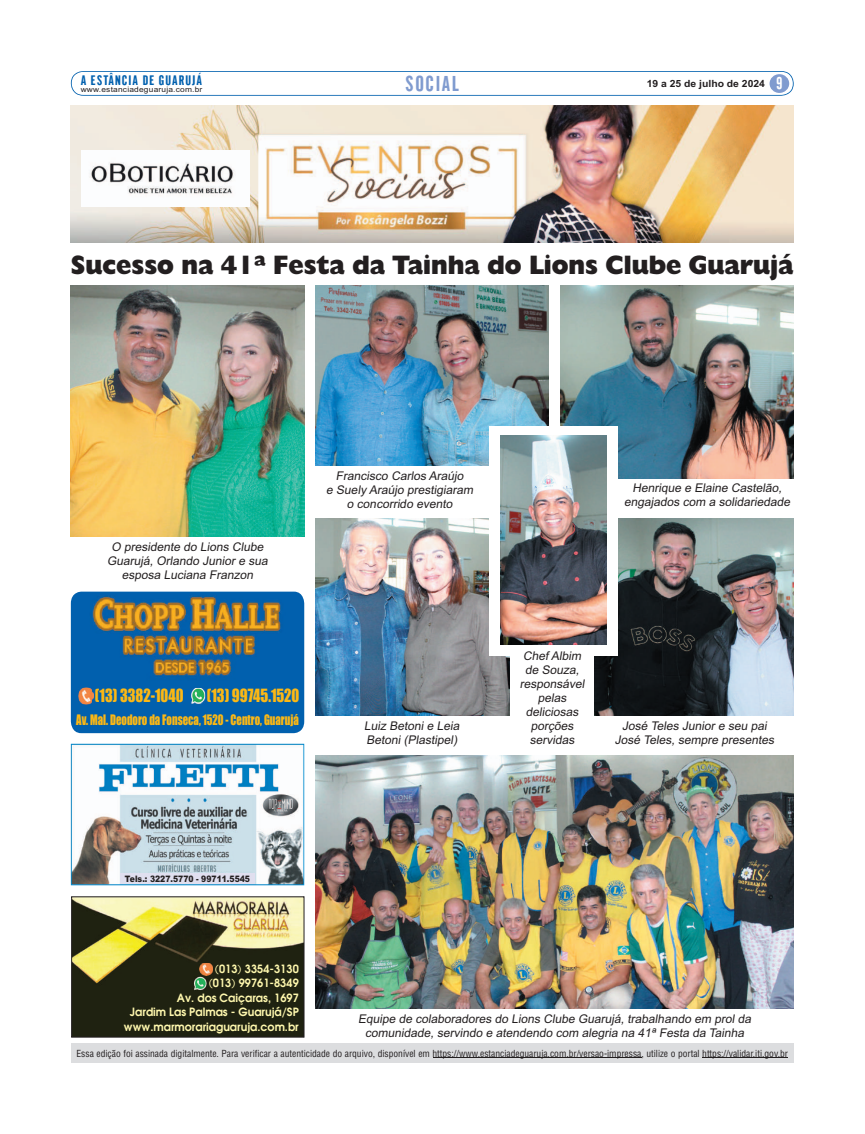
<style>
.page{position:relative;width:865px;height:1134px;background:#fff}
.page>*{position:absolute;margin:0;border:0;box-sizing:border-box;transform-origin:0 0}
.t1{font:800 26.8px "Humanist 521 BT";color:#231f20;scale:.96 1}
.t2{font:20.9px "Gothic CG No 1";letter-spacing:.075em;color:#809bcf;scale:1.05 1}
.t3{font:16.8px "Impact";color:#fcb814;scale:.87 1}
.t4{font:16.5px "Gothic CG No 1";color:#fff;scale:1.05 1}
.t5{font:13.4px "Impact";color:#fcb814;scale:.8 1}
.t6{font:13.4px "Gothic CG No 1";letter-spacing:.075em;color:#0160ae;scale:1.08 1}
.t7{font:italic 12px/14px "Arial";color:#231f20;text-align:center}
.t8{font:700 11.3px/14.4px "Avalon";color:#fff8ae;text-align:right}
.t9{font:700 9.9px "Arial";color:#231f20;scale:1.05 1}
.t10{font:9.5px "Switzerland Condensed";color:#231f20}
.t11{font:900 8.9px "Arial";color:#231f20;scale:.86 1}
.t12{font:7.5px "Arial";letter-spacing:.025em;color:#231f20;scale:1.11 1}
</style>
<div class="page">
<img style="left:316px;top:285px;width:233px;height:180px">
<img style="left:71px;top:285px;width:233px;height:252px">
<img style="left:316px;top:518px;width:193px;height:197px">
<img style="left:560px;top:285px;width:234px;height:193px">
<img style="left:594px;top:518px;width:200px;height:197px">
<svg style="left:71px;top:71px;width:723px;height:25px"></svg>
<div style="left:770px;top:74px;width:19px;height:19px;background:#809bcf;border-radius:50%"></div>
<img style="left:71px;top:105px;width:723px;height:137px">
<img style="left:82px;top:151px;width:167px;height:56px">
<div style="left:71px;top:1043px;width:723px;height:20px;background:#dcdddf"></div>
<hr style="left:433px;top:1057px;width:208px;height:1px;background:#231f20">
<hr style="left:702px;top:1057px;width:86px;height:1px;background:#231f20">
<svg style="left:71px;top:896px;width:234px;height:142px;background:#5d5c37"></svg>
<svg style="left:71px;top:744px;width:233px;height:141px"></svg>
<div style="left:120px;top:873px;width:135px;height:11px;background:#e0dfef"></div>
<svg style="left:71px;top:592px;width:233px;height:141px;background:#306a8e"></svg>
<div style="left:490px;top:426px;width:128px;height:229px;background:#fff"></div>
<img style="left:500px;top:436px;width:107px;height:209px">
<img style="left:316px;top:756px;width:478px;height:252px">
<p class="t6" style="left:81px;top:76px;width:114px">A ESTÂNCIA DE GUARUJÁ</p>
<p class="t12" style="left:81px;top:87px;width:111px">www.estanciadeguaruja.com.br</p>
<h2 class="t2" style="left:405px;top:76px;width:53px">SOCIAL</h2>
<p class="t9" style="left:647px;top:80px;width:114px">19 a 25 de julho de 2024</p>
<h3 class="t4" style="left:777px;top:77px;width:7px">9</h3>
<h1 class="t1" style="left:71px;top:255px;width:754px">Sucesso na 41ª Festa da Tainha do Lions Clube Guarujá</h1>
<p class="t7" style="left:107px;top:541px;width:164px">O presidente do Lions Clube<br>Guarujá, Orlando Junior e sua esposa Luciana Franzon</p>
<p class="t7" style="left:326px;top:470px;width:150px">Francisco Carlos Araújo<br>e Suely Araújo prestigiaram o concorrido evento</p>
<h3 class="t3" style="left:95px;top:690px;width:103px">(13) 3382-1040</h3>
<h3 class="t3" style="left:207px;top:690px;width:108px">(13) 99745.1520</h3>
<p class="t5" style="left:76px;top:716px;width:280px">Av. Mal. Deodoro da Fonseca, 1520 - Centro, Guarujá</p>
<p class="t7" style="left:364px;top:720px;width:99px;text-align:left">Luiz Betoni e Leia<br>Betoni (Plastipel)</p>
<p class="t7" style="left:624px;top:482px;width:169px">Henrique e Elaine Castelão, engajados com a solidariedade</p>
<p class="t7" style="left:520px;top:650px;width:68px">Chef Albim de Souza, responsável pelas deliciosas porções servidas</p>
<p class="t7" style="left:615px;top:720px;width:162px">José Teles Junior e seu pai<br>José Teles, sempre presentes</p>
<p class="t11" style="left:125px;top:875px;width:147px">Tels.: 3227.5770 - 99711.5545</p>
<p class="t8" style="left:124px;top:963px;width:176px">(013) 3354-3130<br>(013) 99761-8349<br>Av. dos Caiçaras, 1697<br>Jardim Las Palmas - Guarujá/SP www.marmorariaguaruja.com.br</p>
<p class="t7" style="left:358px;top:1013px;width:396px">Equipe de colaboradores do Lions Clube Guarujá, trabalhando em prol da comunidade, servindo e atendendo com alegria na 41ª Festa da Tainha</p>
<p class="t10" style="left:77px;top:1049px;width:713px">Essa edição foi assinada digitalmente. Para verificar a autenticidade do arquivo, disponível em https://www.estanciadeguaruja.com.br/versao-impressa, utilize o portal https://validar.iti.gov.br</p>
</div>
